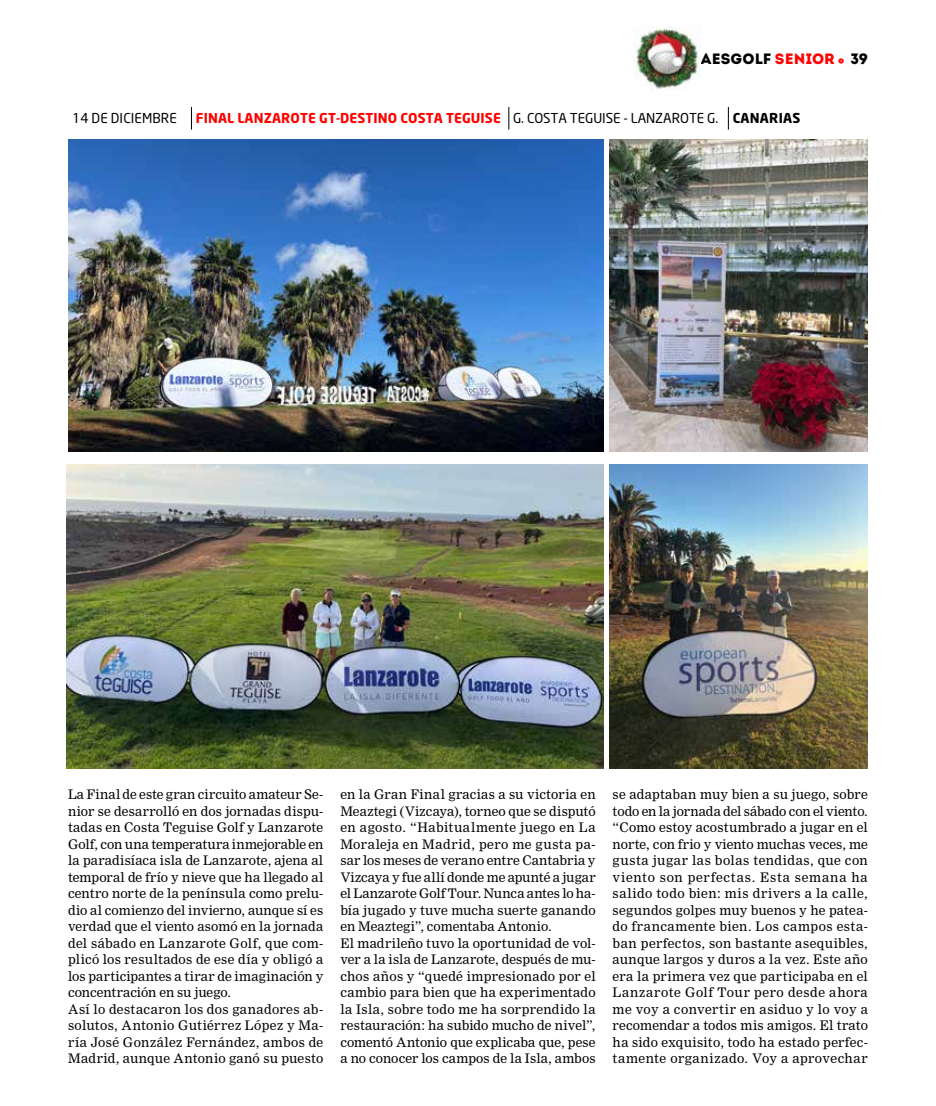
<style>
.page{position:relative;width:936px;height:1106px;background:#fff}
.page>*{position:absolute;margin:0;border:0;box-sizing:border-box;transform-origin:0 0}
.t1{font:15px "Intro";letter-spacing:.005em;color:#000}
.t2{font:700 13.5px "Neo Sans";letter-spacing:.01em;color:#f00}
.t3{font:13.5px "Neo Sans";letter-spacing:.01em;color:#000}
.t4{font:12.9px/16.5px "Nimrod MT Std";letter-spacing:.015em;color:#000}
.s1{color:#f00}
.s2{font-family:"Intro Cond Light Free";font-size:8.7px;color:#f00}
.s3{font-weight:400;color:#000}
.s4{color:#000}
</style>
<div class="page">
<img style="left:634px;top:26px;width:66px;height:64px">
<svg style="left:191px;top:107px;width:1px;height:23px"></svg>
<svg style="left:508px;top:107px;width:1px;height:23px"></svg>
<svg style="left:728px;top:107px;width:1px;height:23px"></svg>
<img style="left:609px;top:140px;width:258px;height:312px">
<img style="left:67px;top:464px;width:536px;height:304px">
<img style="left:68px;top:140px;width:535px;height:312px">
<img style="left:609px;top:464px;width:258px;height:304px">
<p class="t1" style="left:701px;top:50px;width:168px">AESGOLF <span class="s1">SENIOR</span> <span class="s2">-</span> 39</p>
<p class="t3" style="left:72px;top:110px;width:106px">14 DE DICIEMBRE</p>
<p class="t2" style="left:196px;top:110px;width:606px">FINAL LANZAROTE GT-DESTINO COSTA TEGUISE <span class="s3">G. COSTA TEGUISE - LANZAROTE G.</span> <span class="s4">CANARIAS</span></p>
<p class="t4" style="left:68px;top:786px;width:257px">La Final de este gran circuito amateur Se&shy;nior se desarrolló en dos jornadas dispu&shy;tadas en Costa Teguise Golf y Lanzarote Golf, con una temperatura inmejorable en la paradisíaca isla de Lanzarote, ajena al temporal de frío y nieve que ha llegado al centro norte de la península como prelu&shy;dio al comienzo del invierno, aunque sí es verdad que el viento asomó en la jornada del sábado en Lanzarote Golf, que com&shy;plicó los resultados de ese día y obligó a los participantes a tirar de imaginación y concentración en su juego.<br>Así lo destacaron los dos ganadores ab&shy;solutos, Antonio Gutiérrez López y Ma&shy;ría José González Fernández, ambos de Madrid, aunque Antonio ganó su puesto</p>
<p class="t4" style="left:340px;top:786px;width:257px">en la Gran Final gracias a su victoria en Meaztegi (Vizcaya), torneo que se disputó en agosto. “Habitualmente juego en La Moraleja en Madrid, pero me gusta pa&shy;sar los meses de verano entre Cantabria y Vizcaya y fue allí donde me apunté a jugar el Lanzarote Golf Tour. Nunca antes lo ha&shy;bía jugado y tuve mucha suerte ganando en Meaztegi”, comentaba Antonio.<br>El madrileño tuvo la oportunidad de vol&shy;ver a la isla de Lanzarote, después de mu&shy;chos años y “quedé impresionado por el cambio para bien que ha experimentado la Isla, sobre todo me ha sorprendido la restauración: ha subido mucho de nivel”, comentó Antonio que explicaba que, pese a no conocer los campos de la Isla, ambos</p>
<p class="t4" style="left:612px;top:786px;width:257px;text-align:justify">se adaptaban muy bien a su juego, sobre todo en la jornada del sábado con el viento. “Como estoy acostumbrado a jugar en el norte, con frio y viento muchas veces, me gusta jugar las bolas tendidas, que con viento son perfectas. Esta semana ha salido todo bien: mis drivers a la calle, segundos golpes muy buenos y he patea&shy;do francamente bien. Los campos esta&shy;ban perfectos, son bastante asequibles, aunque largos y duros a la vez. Este año era la primera vez que participaba en el Lanzarote Golf Tour pero desde ahora me voy a convertir en asiduo y lo voy a recomendar a todos mis amigos. El trato ha sido exquisito, todo ha estado perfec&shy;tamente organizado. Voy a aprovechar</p>
</div>
